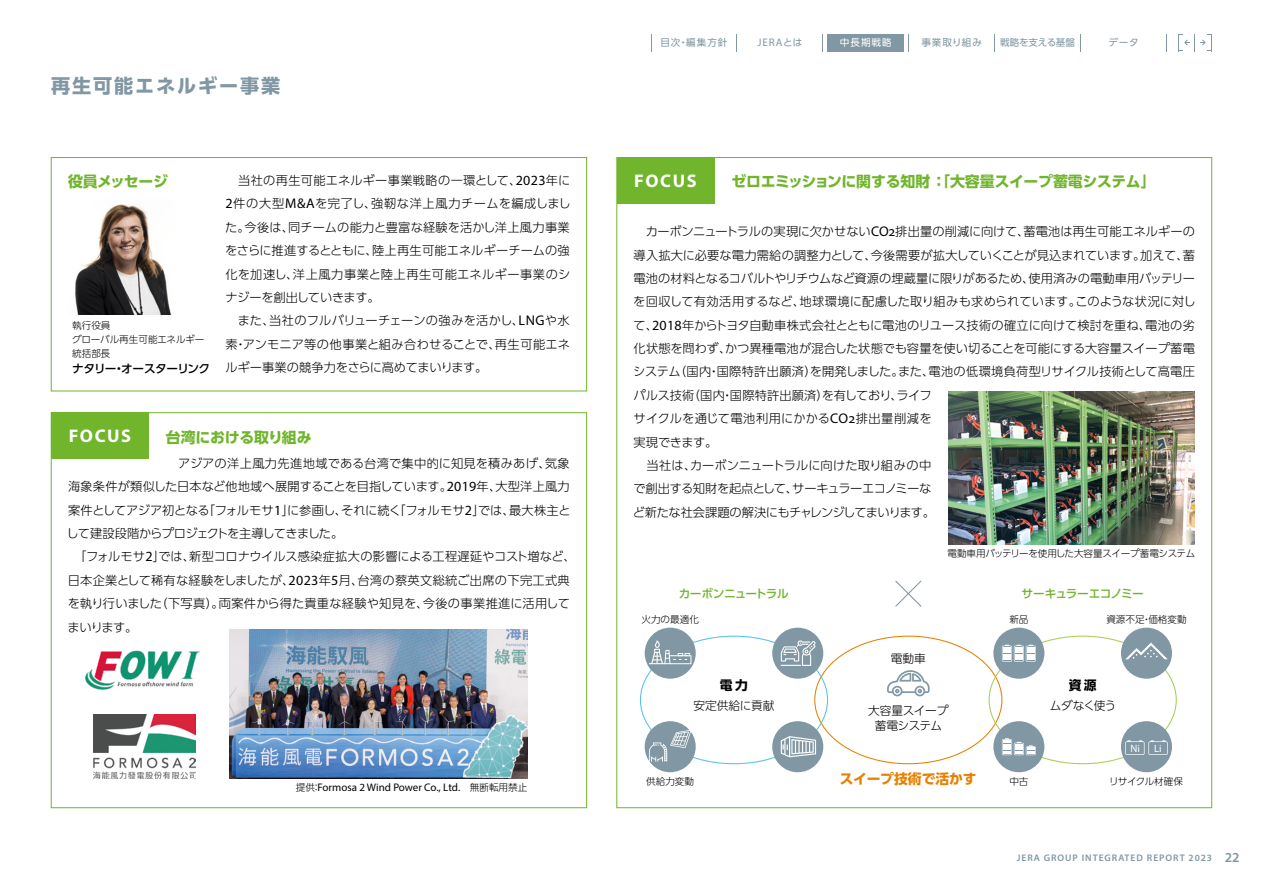
<style>
.page{position:relative;width:1263px;height:893px;background:#fff}
.page>*{position:absolute;margin:0;border:0;box-sizing:border-box;transform-origin:0 0}
.t1{font:700 19.2px "UD Shin Go Pro";letter-spacing:.1em;color:#8197a3}
.t2{font:700 18.3px "Myriad Pro";letter-spacing:.085em;color:#fff}
.t3{font:700 14.85px "UD Shin Go Pro";letter-spacing:-.015em;color:#70b52c}
.t4{font:700 13.8px "UD Shin Go Pro";letter-spacing:-.005em;color:#e88100}
.t5{font:700 12.75px "UD Shin Go Pro";color:#000}
.t6{font:300 12.15px/23.4px "UD Shin Go Pro";color:#000;text-align:justify}
.t7{font:300 12.15px "UD Shin Go Pro";letter-spacing:.025em;color:#000}
.t8{font:300 12.15px "UD Shin Go Pro";letter-spacing:-.03em;color:#000}
.t9{font:300 12.15px "UD Shin Go Pro";letter-spacing:-.035em;color:#000}
.t10{font:300 12.15px "UD Shin Go Pro";letter-spacing:-.04em;color:#000}
.t11{font:300 12.15px "UD Shin Go Pro";letter-spacing:.02em;color:#000}
.t12{font:300 11.7px/15px "UD Shin Go Pro";letter-spacing:-.025em;color:#000;text-align:center}
.t13{font:500 11.7px "UD Shin Go Pro";letter-spacing:-.05em;color:#70b52c}
.t14{font:500 11.7px "UD Shin Go Pro";letter-spacing:-.06em;color:#000}
.t15{font:300 11.7px "UD Shin Go Pro";color:#000}
.t16{font:10.95px "Myriad Pro";color:#000}
.t17{font:10.95px "Myriad Pro";color:#8197a3}
.t18{font:10.65px "Myriad Pro";color:#fff}
.t19{font:300 9.6px/13.8px "UD Shin Go Pro";color:#000}
.t20{font:600 9.6px "Myriad Pro";letter-spacing:.1em;color:#8197a3}
.t21{font:300 9.6px "UD Shin Go Pro";letter-spacing:-.03em;color:#000}
.t22{font:9.6px "UD Shin Go Pro";letter-spacing:.045em;color:#8197a3}
.t23{font:9.6px "UD Shin Go Pro";letter-spacing:-.025em;color:#8197a3}
.t24{font:300 9.6px "UD Shin Go Pro";letter-spacing:-.02em;color:#000}
.t25{font:9.6px "UD Shin Go Pro";letter-spacing:.1em;color:#fff}
.s1{font-family:"Myriad Pro";font-weight:400;font-size:14.1px}
.s2{font-family:"UD Shin Go Pro";font-weight:300;font-size:9.6px}
.s3{font-family:"UD Shin Go Pro";font-size:9.6px}
.s4{font-size:13.8px}
</style>
<div class="page">
<svg style="left:736px;top:34px;width:1px;height:17px"></svg>
<svg style="left:651px;top:34px;width:1px;height:17px"></svg>
<svg style="left:908px;top:34px;width:1px;height:17px"></svg>
<svg style="left:994px;top:34px;width:1px;height:17px"></svg>
<svg style="left:1080px;top:34px;width:1px;height:17px"></svg>
<svg style="left:1166px;top:34px;width:1px;height:17px"></svg>
<div style="left:51px;top:157px;width:536px;height:234px;border:1px solid #70b52c"></div>
<div style="left:617px;top:157px;width:97px;height:47px;background:#70b52c"></div>
<img style="left:948px;top:391px;width:247px;height:153px">
<svg style="left:895px;top:580px;width:27px;height:27px"></svg>
<div style="left:645px;top:628px;width:51px;height:51px;background:#8197a3;border-radius:50%"></div>
<div style="left:772px;top:628px;width:51px;height:51px;background:#8197a3;border-radius:50%"></div>
<div style="left:645px;top:721px;width:51px;height:51px;background:#8197a3;border-radius:50%"></div>
<div style="left:772px;top:721px;width:51px;height:51px;background:#8197a3;border-radius:50%"></div>
<div style="left:993px;top:628px;width:51px;height:51px;background:#8197a3;border-radius:50%"></div>
<div style="left:1121px;top:628px;width:51px;height:51px;background:#8197a3;border-radius:50%"></div>
<div style="left:993px;top:721px;width:51px;height:51px;background:#8197a3;border-radius:50%"></div>
<div style="left:1121px;top:721px;width:51px;height:51px;background:#8197a3;border-radius:50%"></div>
<svg style="left:887px;top:670px;width:42px;height:27px"></svg>
<svg style="left:649px;top:730px;width:42px;height:32px"></svg>
<svg style="left:649px;top:640px;width:42px;height:24px"></svg>
<svg style="left:781px;top:640px;width:35px;height:26px"></svg>
<svg style="left:781px;top:736px;width:35px;height:21px"></svg>
<svg style="left:1002px;top:645px;width:34px;height:17px"></svg>
<svg style="left:1002px;top:738px;width:34px;height:17px"></svg>
<svg style="left:1126px;top:642px;width:41px;height:17px"></svg>
<svg style="left:1125px;top:740px;width:43px;height:15px"></svg>
<div style="left:51px;top:412px;width:98px;height:47px;background:#70b52c"></div>
<img style="left:85px;top:651px;width:115px;height:39px">
<img style="left:94px;top:714px;width:102px;height:65px">
<img style="left:75px;top:204px;width:97px;height:111px">
<img style="left:230px;top:629px;width:297px;height:149px">
<svg style="left:822px;top:34px;width:82px;height:17px"></svg>
<h1 class="t1" style="left:51px;top:70px;width:231px">再生可能エネルギー事業</h1>
<p class="t3" style="left:68px;top:170px;width:101px">役員メッセージ</p>
<p class="t6" style="left:225px;top:168px;width:347px;text-indent:13px">当社の再生可能エネルギー事業戦略の一環として、<span class="s1">2023</span>年に<span class="s1">2</span>件の大型<span class="s1">M&amp;A</span>を完了し、強靭な洋上風力チームを編成しました。今後は、同チームの能力と豊富な経験を活かし洋上風力事業をさらに推進するとともに、陸上再生可能エネルギーチームの強化を加速し、洋上風力事業と陸上再生可能エネルギー事業のシナジーを創出していきます。</p>
<p class="t6" style="left:225px;top:309px;width:346px;text-indent:12px">また、当社のフルバリューチェーンの強みを活かし、<span class="s1">LNG</span>や水素・アンモニア等の他事業と組み合わせることで、再生可能エネルギー事業の競争力をさらに高めてまいります。</p>
<p class="t19" style="left:72px;top:319px;width:134px">執行役員　<br>グローバル再生可能エネルギー統括部長</p>
<p class="t14" style="left:72px;top:359px;width:139px">ナタリー・オースターリンク</p>
<h2 class="t2" style="left:69px;top:424px;width:64px">FOCUS</h2>
<p class="t3" style="left:166px;top:425px;width:147px">台湾における取り組み</p>
<p class="t6" style="left:67px;top:451px;width:505px;text-indent:112px">アジアの洋上風力先進地域である台湾で集中的に知見を積みあげ、気象海象条件が類似した日本など他地域へ展開することを目指しています。<span class="s1">2019</span>年、大型洋上風力案件としてアジア初となる「フォルモサ<span class="s1">1</span>」に参画し、それに続く「フォルモサ<span class="s1">2</span>」では、最大株主として建設段階からプロジェクトを主導してきました。</p>
<p class="t6" style="left:68px;top:545px;width:510px;text-align:left;text-indent:7px">「フォルモサ<span class="s1">2</span>」では、新型コロナウイルス感染症拡大の影響による工程遅延やコスト増など、日本企業として稀有な経験をしましたが、<span class="s1">2023</span>年<span class="s1">5</span>月、台湾の蔡英文総統ご出席の下完工式典を執り行いました（下写真）。両案件から得た貴重な経験や知見を、今後の事業推進に活用してまいります。</p>
<p class="t16" style="left:296px;top:780px;width:233px"><span class="s2">提供：</span>Formosa 2 Wind Power Co., Ltd.<span class="s2">　無断転用禁止</span></p>
<p class="t22" style="left:660px;top:34px;width:68px">目次・編集方針</p>
<p class="t17" style="left:757px;top:35px;width:46px">JERA<span class="s3">とは</span></p>
<p class="t22" style="left:921px;top:34px;width:62px">事業取り組み</p>
<p class="t23" style="left:1000px;top:34px;width:76px">戦略を支える基盤</p>
<p class="t22" style="left:1108px;top:34px;width:32px">データ</p>
<p class="t25" style="left:840px;top:34px;width:53px">中長期戦略</p>
<p class="t3" style="left:731px;top:170px;width:426px">ゼロエミッションに関する知財：「大容量スイープ蓄電システム」</p>
<p class="t6" style="left:646px;top:219px;width:551px">カーボンニュートラルの実現に欠かせない<span class="s1">CO2</span>排出量の削減に向けて、蓄電池は再生可能エネルギーの</p>
<p class="t6" style="left:634px;top:243px;width:563px">導入拡大に必要な電力需給の調整力として、今後需要が拡大していくことが見込まれています。加えて、蓄</p>
<p class="t8" style="left:634px;top:268px;width:563px">電池の材料となるコバルトやリチウムなど資源の埋蔵量に限りがあるため、使用済みの電動車用バッテリー</p>
<p class="t6" style="left:633px;top:290px;width:564px">を回収して有効活用するなど、地球環境に配慮した取り組みも求められています。このような状況に対し</p>
<p class="t6" style="left:633px;top:313px;width:563px">て、<span class="s1">2018</span>年からトヨタ自動車株式会社とともに電池のリユース技術の確立に向けて検討を重ね、電池の劣</p>
<p class="t6" style="left:634px;top:336px;width:563px">化状態を問わず、かつ異種電池が混合した状態でも容量を使い切ることを可能にする大容量スイープ蓄電</p>
<p class="t7" style="left:633px;top:362px;width:563px">システム（国内・国際特許出願済）を開発しました。また、電池の低環境負荷型リサイクル技術として高電圧</p>
<p class="t6" style="left:633px;top:383px;width:300px">パルス技術（国内・国際特許出願済）を有しており、ライフ</p>
<p class="t11" style="left:633px;top:409px;width:300px">サイクルを通じて電池利用にかかる<span class="s1">CO2</span>排出量削減を</p>
<p class="t6" style="left:634px;top:430px;width:85px">実現できます。</p>
<p class="t6" style="left:646px;top:453px;width:286px">当社は、カーボンニュートラルに向けた取り組みの中</p>
<p class="t9" style="left:633px;top:479px;width:299px">で創出する知財を起点として、サーキュラーエコノミーな</p>
<p class="t10" style="left:633px;top:502px;width:304px">ど新たな社会課題の解決にもチャレンジしてまいります。</p>
<h2 class="t2" style="left:634px;top:169px;width:64px">FOCUS</h2>
<p class="t21" style="left:947px;top:546px;width:249px">電動車用バッテリーを使用した大容量スイープ蓄電システム</p>
<p class="t13" style="left:679px;top:584px;width:112px">カーボンニュートラル</p>
<p class="t13" style="left:1021px;top:584px;width:124px">サーキュラーエコノミー</p>
<p class="t19" style="left:641px;top:612px;width:59px">火力の最適化</p>
<p class="t19" style="left:1009px;top:612px;width:21px">新品</p>
<p class="t19" style="left:1106px;top:612px;width:82px">資源不足・価格変動</p>
<p class="t12" style="left:891px;top:651px;width:37px">電動車</p>
<p class="t12" style="left:868px;top:702px;width:82px">大容量スイープ蓄電システム</p>
<p class="t5" style="left:720px;top:675px;width:30px">電力</p>
<p class="t5" style="left:1069px;top:675px;width:30px">資源</p>
<p class="t15" style="left:693px;top:696px;width:82px">安定供給に貢献</p>
<p class="t12" style="left:1050px;top:698px;width:68px">ムダなく使う</p>
<p class="t18" style="left:1130px;top:742px;width:11px">Ni</p>
<p class="t18" style="left:1154px;top:742px;width:9px">Li</p>
<p class="t19" style="left:646px;top:774px;width:49px">供給力変動</p>
<p class="t4" style="left:840px;top:768px;width:138px">スイープ技術で活かす</p>
<p class="t19" style="left:1009px;top:774px;width:21px">中古</p>
<p class="t24" style="left:1109px;top:773px;width:75px">リサイクル材確保</p>
<p class="t20" style="left:1017px;top:851px;width:224px">JERA GROUP INTEGRATED REPORT 2023 <span class="s4">22</span></p>
</div>
